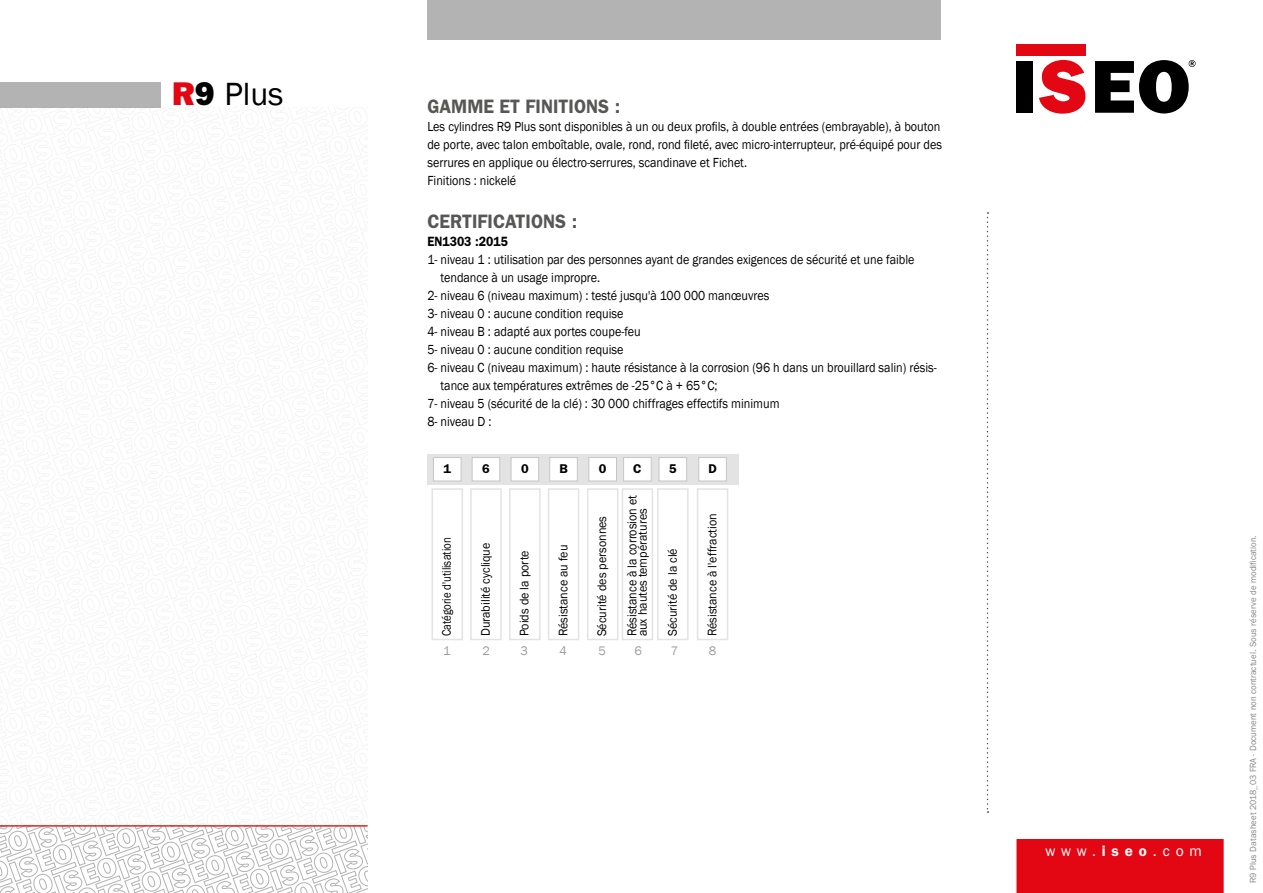
<style>
.page{position:relative;width:1263px;height:893px;background:#fff}
.page>*{position:absolute;margin:0;border:0;box-sizing:border-box;transform-origin:0 0}
.t1{font:33px "Franklin Gothic";color:#000}
.t2{font:600 19.5px "ITC Franklin Gothic Std";color:#575756;scale:.94 1}
.t3{font:15px "ITC Franklin Gothic Std";letter-spacing:.385em;color:#fff}
.t4{font:13.5px/18px "Franklin Gothic";color:#000;scale:.9 1}
.t5{font:600 13.5px "ITC Franklin Gothic Std";color:#000;scale:.9 1}
.t6{font:13.2px "Franklin Gothic";color:#000;scale:.91 1}
.t7{font:12.75px "Franklin Gothic";color:#000;scale:.95 1}
.t8{font:12.75px "Franklin Gothic";color:#000;scale:.85 1}
.t9{font:600 12.75px "ITC Franklin Gothic Std";color:#000}
.t10{font:12.75px "Franklin Gothic";color:#9d9d9c}
.t11{font:9px "ITC Franklin Gothic Std";color:#878787;scale:.95 1}
.s1{font-family:"ITC Franklin Gothic Std Hvy";color:#e30613}
.s2{font-family:"ITC Franklin Gothic Std Hvy"}
.s3{font-size:12.75px}
.s4{font-weight:600}
</style>
<div class="page">
<svg style="left:0;top:107px;width:368px;height:786px"></svg>
<hr style="left:0;top:825px;width:368px;height:2px;background:#e5251d">
<div style="left:0;top:82px;width:161px;height:25px;background:#b3b3b3"></div>
<div style="left:1016px;top:839px;width:208px;height:54px;background:#e30613"></div>
<div style="left:1016px;top:61px;width:16px;height:52px;background:#000"></div>
<svg style="left:1039px;top:60px;width:46px;height:54px"></svg>
<div style="left:1016px;top:44px;width:69px;height:12px;background:#e30613"></div>
<svg style="left:1095px;top:60px;width:100px;height:53px"></svg>
<div style="left:427px;top:0;width:514px;height:40px;background:#b3b3b3"></div>
<svg style="left:987px;top:212px;width:1px;height:601px"></svg>
<div style="left:427px;top:454px;width:312px;height:31px;background:#e3e3e3"></div>
<div style="left:511px;top:457px;width:28px;height:24px;background:#fff;border:1px solid #c6c6c6"></div>
<div style="left:433px;top:457px;width:28px;height:24px;background:#fff;border:1px solid #c6c6c6"></div>
<div style="left:549px;top:457px;width:29px;height:24px;background:#fff;border:1px solid #c6c6c6"></div>
<div style="left:472px;top:457px;width:28px;height:24px;background:#fff;border:1px solid #c6c6c6"></div>
<div style="left:659px;top:457px;width:28px;height:24px;background:#fff;border:1px solid #c6c6c6"></div>
<div style="left:588px;top:457px;width:29px;height:24px;background:#fff;border:1px solid #c6c6c6"></div>
<div style="left:698px;top:457px;width:29px;height:24px;background:#fff;border:1px solid #c6c6c6"></div>
<div style="left:623px;top:457px;width:29px;height:24px;background:#fff;border:1px solid #c6c6c6"></div>
<div style="left:431px;top:488px;width:32px;height:152px;border:2px solid #e3e3e3"></div>
<div style="left:470px;top:488px;width:32px;height:152px;border:2px solid #e3e3e3"></div>
<div style="left:509px;top:488px;width:32px;height:152px;border:2px solid #e3e3e3"></div>
<div style="left:548px;top:488px;width:31px;height:152px;border:2px solid #e3e3e3"></div>
<div style="left:587px;top:488px;width:31px;height:152px;border:2px solid #e3e3e3"></div>
<div style="left:622px;top:488px;width:31px;height:152px;border:2px solid #e3e3e3"></div>
<div style="left:657px;top:488px;width:32px;height:152px;border:2px solid #e3e3e3"></div>
<div style="left:697px;top:488px;width:31px;height:152px;border:2px solid #e3e3e3"></div>
<p class="t1" style="left:172px;top:74px;width:113px"><span class="s1">R</span><span class="s2">9</span> Plus</p>
<p class="t2" style="left:427px;top:94px;width:207px">GAMME ET FINITIONS :</p>
<p class="t4" style="left:427px;top:117px;width:573px">Les cylindres R9 Plus sont disponibles à un ou deux profils, à double entrées (embrayable), à bouton de porte, avec talon emboîtable, ovale, rond, rond fileté, avec micro-interrupteur, pré-équipé pour des serrures en applique ou électro-serrures, scandinave et Fichet.</p>
<p class="t4" style="left:427px;top:171px;width:100px">Finitions : nickelé</p>
<p class="t2" style="left:427px;top:210px;width:161px">CERTIFICATIONS :</p>
<p class="t5" style="left:427px;top:233px;width:91px">EN1303 :2015</p>
<p class="t4" style="left:441px;top:251px;width:528px;text-indent:-13px">1- niveau 1 : utilisation par des personnes ayant de grandes exigences de sécurité et une faible tendance à un usage impropre.</p>
<p class="t4" style="left:427px;top:287px;width:382px">2- niveau 6 (niveau maximum) : testé jusqu'à 100 000 manœuvres</p>
<p class="t4" style="left:427px;top:305px;width:219px">3- niveau 0 : aucune condition requise</p>
<p class="t4" style="left:427px;top:323px;width:238px">4- niveau B : adapté aux portes coupe-feu</p>
<p class="t4" style="left:427px;top:341px;width:219px">5- niveau 0 : aucune condition requise</p>
<p class="t4" style="left:441px;top:359px;width:553px;text-indent:-13px">6- niveau C (niveau maximum) : haute résistance à la corrosion (96 h dans un brouillard salin) résis&shy;tance aux températures extrêmes de -25°C à + 65°C;</p>
<p class="t4" style="left:427px;top:395px;width:393px">7- niveau 5 (sécurité de la clé) : 30 000 chiffrages effectifs minimum</p>
<p class="t4" style="left:427px;top:413px;width:73px">8- niveau D :</p>
<p class="t9" style="left:443px;top:461px;width:9px">1</p>
<p class="t9" style="left:482px;top:461px;width:9px">6</p>
<p class="t9" style="left:521px;top:461px;width:9px">0</p>
<p class="t9" style="left:559px;top:461px;width:10px">B</p>
<p class="t9" style="left:599px;top:461px;width:9px">0</p>
<p class="t9" style="left:633px;top:461px;width:10px">C</p>
<p class="t9" style="left:669px;top:461px;width:9px">5</p>
<p class="t9" style="left:708px;top:461px;width:10px">D</p>
<p class="t8" style="left:439px;top:636px;width:118px;rotate:-90deg">Catégorie d'utilisation</p>
<p class="t7" style="left:477px;top:636px;width:100px;rotate:-90deg">Durabilité cyclique</p>
<p class="t7" style="left:516px;top:636px;width:92px;rotate:-90deg">Poids de la porte</p>
<p class="t7" style="left:555px;top:636px;width:98px;rotate:-90deg">Résistance au feu</p>
<p class="t7" style="left:594px;top:636px;width:128px;rotate:-90deg">Sécurité des personnes</p>
<p class="t6" style="left:624px;top:636px;width:157px;rotate:-90deg">Résistance à la corrosion <span class="s3">et</span></p>
<p class="t7" style="left:635px;top:636px;width:136px;rotate:-90deg">aux hautes températures</p>
<p class="t7" style="left:664px;top:636px;width:94px;rotate:-90deg">Sécurité de la clé</p>
<p class="t7" style="left:704px;top:636px;width:131px;rotate:-90deg">Résistance à l'effraction</p>
<p class="t10" style="left:443px;top:643px;width:9px">1</p>
<p class="t10" style="left:482px;top:643px;width:9px">2</p>
<p class="t10" style="left:520px;top:643px;width:9px">3</p>
<p class="t10" style="left:559px;top:643px;width:9px">4</p>
<p class="t10" style="left:598px;top:643px;width:9px">5</p>
<p class="t10" style="left:634px;top:643px;width:9px">6</p>
<p class="t10" style="left:671px;top:643px;width:9px">7</p>
<p class="t10" style="left:709px;top:643px;width:9px">8</p>
<p class="t3" style="left:1046px;top:842px;width:158px">www.<span class="s4">iseo</span>.com</p>
<p class="t11" style="left:1248px;top:883px;width:368px;rotate:-90deg">R9 Plus Datasheet 2018_03 FRA - Document non contractuel. Sous réserve de modification.</p>
</div>
